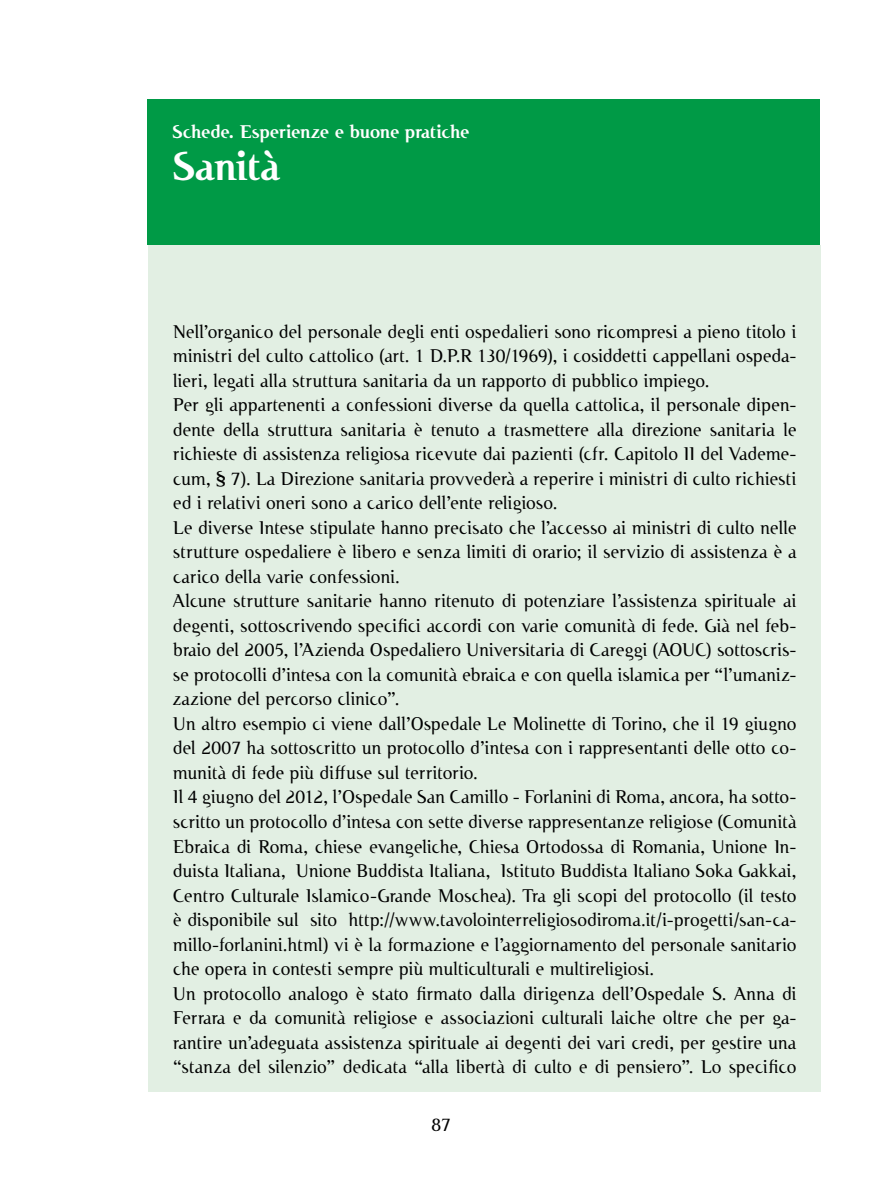
<style>
.page{position:relative;width:869px;height:1191px;background:#fff}
.page>*{position:absolute;margin:0;border:0;box-sizing:border-box;transform-origin:0 0}
.t1{font:700 42px "Cutoff Pro";letter-spacing:-.015em;color:#fff}
.t2{font:19.25px/24.5px "Cutoff Pro";letter-spacing:-.01em;color:#000}
.t3{font:700 19.25px "Cutoff Pro";letter-spacing:-.01em;color:#fff}
</style>
<div class="page">
<div style="left:148px;top:245px;width:671px;height:846px;background:#e2efe3"></div>
<div style="left:147px;top:99px;width:672px;height:146px;background:#009a46"></div>
<p class="t3" style="left:172px;top:120px;width:298px">Schede. Esperienze e buone pratiche</p>
<h1 class="t1" style="left:172px;top:141px;width:109px">Sanità</h1>
<p class="t2" style="left:173px;top:319px;width:625px">Nell’organico del personale degli enti ospedalieri sono ricompresi a pieno titolo i ministri del culto cattolico (art. 1 D.P.R 130/1969), i cosiddetti cappellani ospeda&shy;lieri, legati alla struttura sanitaria da un rapporto di pubblico impiego.<br>Per gli appartenenti a confessioni diverse da quella cattolica, il personale dipen&shy;dente della struttura sanitaria è tenuto a trasmettere alla direzione sanitaria le richieste di assistenza religiosa ricevute dai pazienti (cfr. Capitolo II del Vademe&shy;cum, § 7). La Direzione sanitaria provvederà a reperire i ministri di culto richiesti ed i relativi oneri sono a carico dell’ente religioso.<br>Le diverse Intese stipulate hanno precisato che l’accesso ai ministri di culto nelle strutture ospedaliere è libero e senza limiti di orario; il servizio di assistenza è a carico della varie confessioni.<br>Alcune strutture sanitarie hanno ritenuto di potenziare l’assistenza spirituale ai degenti, sottoscrivendo specifici accordi con varie comunità di fede. Già nel feb&shy;braio del 2005, l’Azienda Ospedaliero Universitaria di Careggi (AOUC) sottoscris&shy;se protocolli d’intesa con la comunità ebraica e con quella islamica per “l’umaniz&shy;zazione del percorso clinico”.<br>Un altro esempio ci viene dall’Ospedale Le Molinette di Torino, che il 19 giugno del 2007 ha sottoscritto un protocollo d’intesa con i rappresentanti delle otto co&shy;munità di fede più diffuse sul territorio.<br>Il 4 giugno del 2012, l’Ospedale San Camillo - Forlanini di Roma, ancora, ha sotto&shy;scritto un protocollo d’intesa con sette diverse rappresentanze religiose (Comunità Ebraica di Roma, chiese evangeliche, Chiesa Ortodossa di Romania, Unione In&shy;duista Italiana, Unione Buddista Italiana, Istituto Buddista Italiano Soka Gakkai, Centro Culturale Islamico-Grande Moschea). Tra gli scopi del protocollo (il testo è disponibile sul sito http://www.tavolointerreligiosodiroma.it/i-progetti/san-ca&shy;millo-forlanini.html) vi è la formazione e l’aggiornamento del personale sanitario che opera in contesti sempre più multiculturali e multireligiosi.<br>Un protocollo analogo è stato firmato dalla dirigenza dell’Ospedale S. Anna di Ferrara e da comunità religiose e associazioni culturali laiche oltre che per ga&shy;rantire un’adeguata assistenza spirituale ai degenti dei vari credi, per gestire una “stanza del silenzio” dedicata “alla libertà di culto e di pensiero”. Lo specifico</p>
<p class="t2" style="left:431px;top:1112px;width:21px">87</p>
</div>
